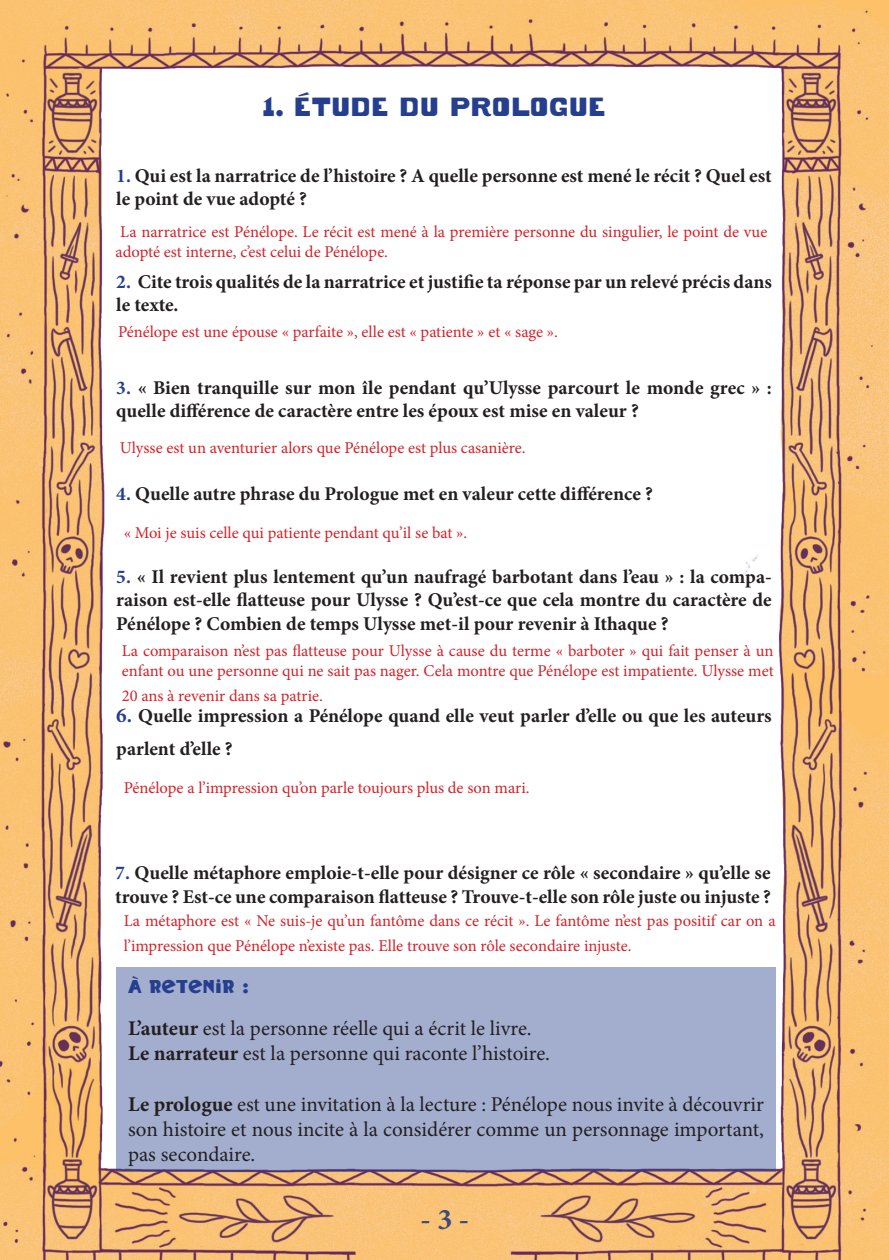
<style>
.page{position:relative;width:889px;height:1260px;background:#fff}
.page>*{position:absolute;margin:0;border:0;box-sizing:border-box;transform-origin:0 0}
.t1{font:700 30px "Minion Pro";color:#3e4b75}
.t2{font:25.5px "Bad Typ";color:#253f8e}
.t3{font:21px/25.2px "Minion Pro";color:#231f20}
.t4{font:700 19.5px/23.4px "Minion Pro";color:#231f20}
.t5{font:18px "Bad Typ";color:#253f8e}
.t6{font:16.5px/19.8px "Minion Pro";letter-spacing:-.005em;color:#d1232a}
.s1{color:#253f8e}
.s2{font-size:21px;color:#253f8e}
.s3{font-weight:700}
</style>
<div class="page">
<img style="left:0;top:0;width:889px;height:1259px">
<div style="left:116px;top:967px;width:659px;height:204px;background:#a3aecf"></div>
<h2 class="t2" style="left:262px;top:91px;width:345px">1. ÉTUDE DU PROLOGUE</h2>
<p class="t4" style="left:116px;top:164px;width:657px"><span class="s1">1.</span> Qui est la narratrice de l’histoire ? A quelle personne est mené le récit ? Quel est le point de vue adopté ?</p>
<p class="t6" style="left:115px;top:222px;width:653px">La narratrice est Pénélope. Le récit est mené à la première personne du singulier, le point de vue adopté est interne, c’est celui de Pénélope.</p>
<p class="t4" style="left:116px;top:270px;width:657px"><span class="s1">2.</span> Cite trois qualités de la narratrice et justifie ta réponse par un relevé précis dans le texte.</p>
<p class="t6" style="left:118px;top:322px;width:441px">Pénélope est une épouse « parfaite », elle est « patiente » et « sage ».</p>
<p class="t4" style="left:116px;top:376px;width:657px"><span class="s1">3.</span> « Bien tranquille sur mon île pendant qu’Ulysse parcourt le monde grec » : quelle différence de caractère entre les époux est mise en valeur ?</p>
<p class="t6" style="left:120px;top:438px;width:407px">Ulysse est un aventurier alors que Pénélope est plus casanière.</p>
<p class="t4" style="left:116px;top:482px;width:538px"><span class="s1">4.</span> Quelle autre phrase du Prologue met en valeur cette différence ?</p>
<p class="t6" style="left:124px;top:523px;width:345px">« Moi je suis celle qui patiente pendant qu’il se bat ».</p>
<p class="t4" style="left:116px;top:564px;width:657px;text-align:justify"><span class="s1">5.</span> « Il revient plus lentement qu’un naufragé barbotant dans l’eau » : la compa&shy;raison est-elle flatteuse pour Ulysse ? Qu’est-ce que cela montre du caractère de Pénélope ? Combien de temps Ulysse met-il pour revenir à Ithaque ?</p>
<p class="t6" style="left:122px;top:641px;width:653px">La comparaison n’est pas flatteuse pour Ulysse à cause du terme « barboter » qui fait penser à un enfant ou une personne qui ne sait pas nager. Cela montre que Pénélope est impatiente. Ulysse met</p>
<p class="t6" style="left:122px;top:686px;width:203px">20 ans à revenir dans sa patrie.</p>
<p class="t4" style="left:116px;top:699px;width:657px;line-height:33px"><span class="s2">6.</span> Quelle impression a Pénélope quand elle veut parler d’elle ou que les auteurs parlent d’elle ?</p>
<p class="t6" style="left:124px;top:778px;width:407px">Pénélope a l’impression qu’on parle toujours plus de son mari.</p>
<p class="t4" style="left:115px;top:861px;width:657px"><span class="s1">7.</span> Quelle métaphore emploie-t-elle pour désigner ce rôle « secondaire » qu’elle se trouve ? Est-ce une comparaison flatteuse ? Trouve-t-elle son rôle juste ou injuste ?</p>
<p class="t6" style="left:124px;top:908px;width:653px;line-height:25.2px">La métaphore est « Ne suis-je qu’un fantôme dans ce récit ». Le fantôme n’est pas positif car on a l’impression que Pénélope n’existe pas. Elle trouve son rôle secondaire injuste.</p>
<p class="t5" style="left:128px;top:975px;width:122px">À RETENIR :</p>
<p class="t3" style="left:128px;top:1015px;width:423px"><span class="s3">L’auteur</span> est la personne réelle qui a écrit le livre.<br><span class="s3">Le narrateur</span> est la personne qui raconte l’histoire.</p>
<p class="t3" style="left:128px;top:1091px;width:637px;text-align:justify"><span class="s3">Le prologue</span> est une invitation à la lecture : Pénélope nous invite à découvrir son histoire et nous incite à la considérer comme un personnage important, pas secondaire.</p>
<h1 class="t1" style="left:420px;top:1197px;width:50px">- 3 -</h1>
</div>
